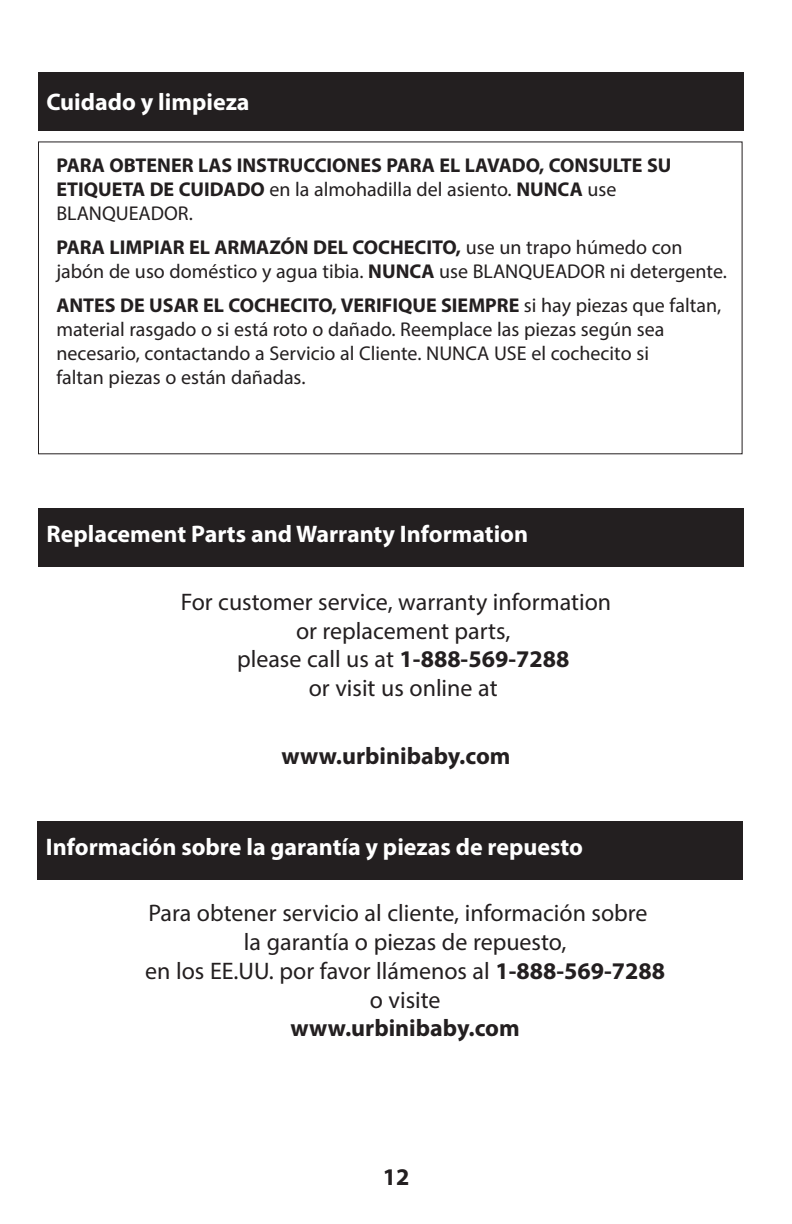
<style>
.page{position:relative;width:792px;height:1224px;background:#fff}
.page>*{position:absolute;margin:0;border:0;box-sizing:border-box;transform-origin:0 0}
.Body_bullet{font:24px "Myriad Pro";color:#231f20}
.t1{font:700 24px "Myriad Pro";color:#fff}
.Body_bullet-2{font:700 24px "Myriad Pro";color:#231f20}
.Body_bullet-3{font:20px/24px "Myriad Pro";color:#231f20}
.Body_bullet-4{font:700 20px/24px "Myriad Pro";color:#231f20}
.s1{font-weight:400}
.s2{font-weight:700}
</style>
<div class="page">
<div style="left:38px;top:508px;width:705px;height:59px;background:#231f20"></div>
<div style="left:38px;top:72px;width:705px;height:59px;background:#231f20"></div>
<div style="left:37px;top:821px;width:706px;height:59px;background:#231f20"></div>
<p class="t1" style="left:47px;top:86px;width:205px">Cuidado y limpieza</p>
<p class="Body_bullet-4" style="left:56px;top:153px;width:617px">PARA OBTENER LAS INSTRUCCIONES PARA EL LAVADO, CONSULTE SU<br>ETIQUETA DE CUIDADO <span class="s1">en la almohadilla del asiento.</span> NUNCA <span class="s1">use<br>BLANQUEADOR.</span></p>
<p class="Body_bullet-3" style="left:56px;top:235px;width:672px"><span class="s2">PARA LIMPIAR EL ARMAZÓN DEL COCHECITO,</span> use un trapo húmedo con jabón de uso doméstico y agua tibia. <span class="s2">NUNCA</span> use BLANQUEADOR ni detergente.</p>
<p class="Body_bullet-3" style="left:56px;top:293px;width:666px"><span class="s2">ANTES DE USAR EL COCHECITO, VERIFIQUE SIEMPRE</span> si hay piezas que faltan, material rasgado o si está roto o dañado. Reemplace las piezas según sea necesario, contactando a Servicio al Cliente. NUNCA USE el cochecito si<br>faltan piezas o están dañadas.</p>
<p class="t1" style="left:47px;top:518px;width:483px">Replacement Parts and Warranty Information</p>
<p class="Body_bullet" style="left:181px;top:587px;width:432px">For customer service, warranty information</p>
<p class="Body_bullet" style="left:296px;top:616px;width:216px">or replacement parts,</p>
<p class="Body_bullet" style="left:237px;top:645px;width:334px">please call us at <span class="s2">1-888-569-7288</span></p>
<p class="Body_bullet" style="left:309px;top:673px;width:190px">or visit us online at</p>
<p class="Body_bullet-2" style="left:281px;top:740px;width:231px">www.urbinibaby.com</p>
<p class="t1" style="left:46px;top:831px;width:539px">Información sobre la garantía y piezas de repuesto</p>
<p class="Body_bullet" style="left:148px;top:898px;width:501px">Para obtener servicio al cliente, información sobre</p>
<p class="Body_bullet" style="left:244px;top:927px;width:324px">la garantía o piezas de repuesto,</p>
<p class="Body_bullet" style="left:145px;top:956px;width:521px">en los EE.UU. por favor llámenos al <span class="s2">1-888-569-7288</span></p>
<p class="Body_bullet" style="left:370px;top:985px;width:72px">o visite</p>
<p class="Body_bullet-2" style="left:291px;top:1013px;width:231px">www.urbinibaby.com</p>
<p class="Body_bullet-2" style="left:383px;top:1161px;width:28px">12</p>
</div>
